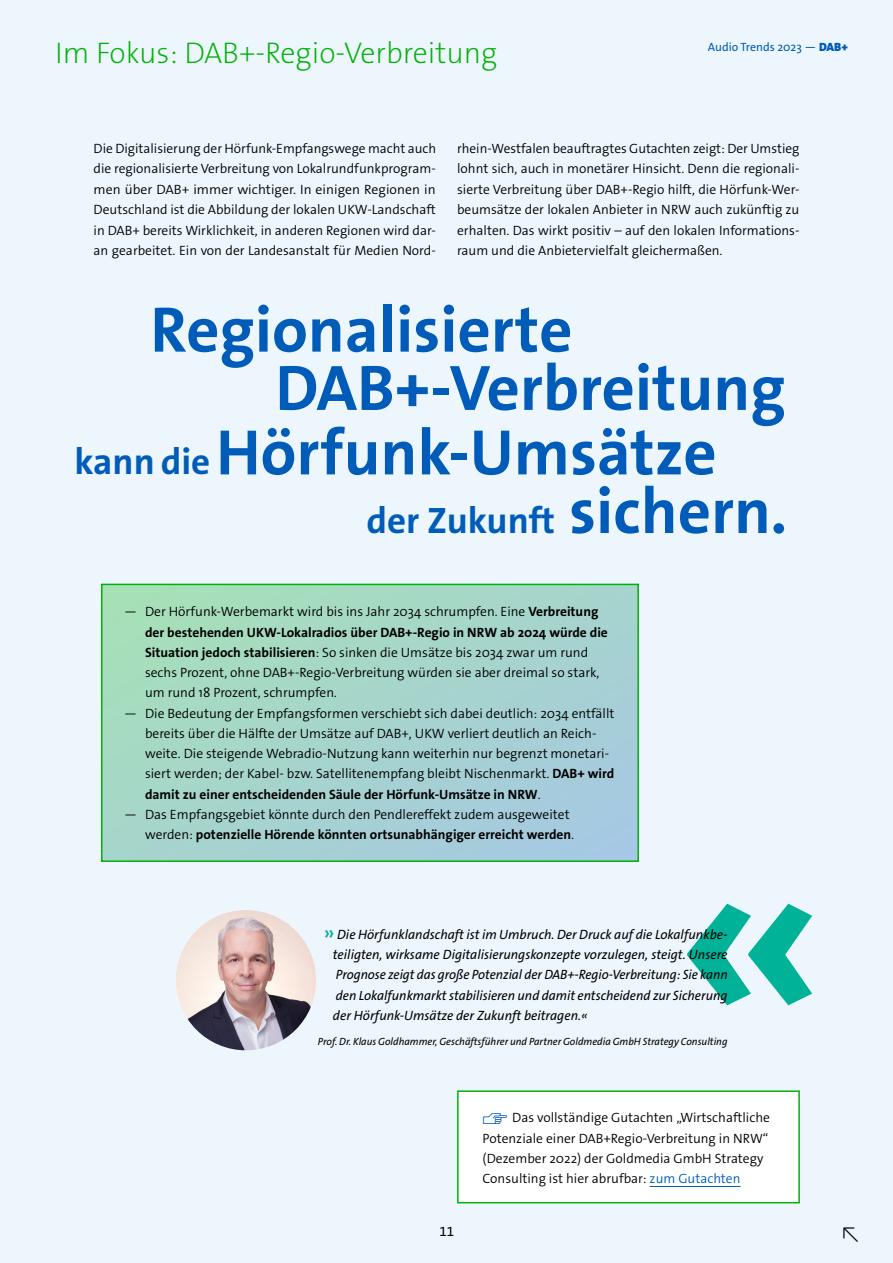
<style>
.page{position:relative;width:893px;height:1263px;background:#edf6fc}
.page>*{position:absolute;margin:0;border:0;box-sizing:border-box;transform-origin:0 0}
.t1{font:700 64.8px "The Sans Os F";color:#005cb8}
.t2{font:700 37.05px "The Sans Os F";color:#005cb8}
.Neu_Überschrift_Seiten{font:200 30px "The Sans Os F";color:#00b206}
.Fließtext{font:300 13.5px/20.4px "The Sans Os F";color:#000}
.NEU_Zitat{font:italic 13.5px/20.4px "The Sans Os F";color:#000;text-align:justify}
.Fließtext_linksbündig{font:300 13.5px/20.4px "The Sans Os F";color:#000}
.t3{font:13.5px "The Sans Os F";color:#000}
.Lebende_Kolumnetitel{font:12px "The Sans Os F";color:#005cb8}
.NEU_Autor{font:italic 10.5px "The Sans Os F";color:#000}
.s1{font-weight:900}
.s2{font-size:37.05px}
.s3{font-size:64.8px}
.s4{font-family:"The Sans LP4 Se Lig";font-weight:400}
.s5{font-weight:700}
.s6{font-weight:600;font-style:normal;font-size:21px;color:#00b298}
.s7{color:#005cb8}
</style>
<div class="page">
<svg style="left:687px;top:904px;width:125px;height:101px"></svg>
<img style="left:176px;top:910px;width:140px;height:140px;border-radius:70px">
<div style="left:458px;top:1091px;width:341px;height:112px;background:#fff"></div>
<hr style="left:650px;top:1186px;width:90px;height:1px;background:#005cb8">
<div style="left:457px;top:1090px;width:343px;height:113px;border:2px solid #00b206"></div>
<div style="left:102px;top:584px;width:536px;height:277px;background:linear-gradient(to right,#a6dbbf,#a6cdda)"></div>
<div style="left:101px;top:584px;width:538px;height:278px;border:2px solid #00b206"></div>
<p class="Neu_Überschrift_Seiten" style="left:55px;top:34px;width:444px">Im Fokus: DAB+-Regio-Verbreitung</p>
<p class="Lebende_Kolumnetitel" style="left:708px;top:39px;width:142px">Audio Trends 2023 — <span class="s1">DAB+</span></p>
<p class="Fließtext" style="left:94px;top:138px;width:344px;text-align:justify">Die Digitalisierung der Hörfunk-Empfangswege macht auch die regionalisierte Verbreitung von Lokalrundfunkprogram&shy;men über DAB+ immer wichtiger. In einigen Regionen in Deutschland ist die Abbildung der lokalen UKW-Landschaft in DAB+ bereits Wirklichkeit, in anderen Regionen wird dar&shy;an gearbeitet. Ein von der Landesanstalt für Medien Nord-</p>
<p class="Fließtext" style="left:457px;top:138px;width:344px;text-align:justify">rhein-Westfalen beauftragtes Gutachten zeigt: Der Umstieg lohnt sich, auch in monetärer Hinsicht. Denn die regionali&shy;sierte Verbreitung über DAB+-Regio hilft, die Hörfunk-Wer&shy;beumsätze der lokalen Anbieter in NRW auch zukünftig zu erhalten. Das wirkt positiv – auf den lokalen Informations&shy;raum und die Anbietervielfalt gleichermaßen.</p>
<p class="t1" style="left:150px;top:288px;width:424px">Regionalisierte</p>
<p class="t1" style="left:275px;top:346px;width:512px">DAB+-Verbreitung</p>
<p class="t1" style="left:74px;top:411px;width:644px"><span class="s2">kann die</span> Hörfunk-Umsätze</p>
<p class="t2" style="left:366px;top:497px;width:416px">der Zukunft <span class="s3">sichern.</span></p>
<p class="Fließtext" style="left:145px;top:602px;width:464px;text-indent:-21px"><span class="s4">—</span> Der Hörfunk-Werbemarkt wird bis ins Jahr 2034 schrumpfen. Eine <span class="s5">Verbreitung der bestehenden UKW-Lokalradios über DAB+-Regio in NRW ab 2024 würde die Situation jedoch stabilisieren</span>: So sinken die Umsätze bis 2034 zwar um rund sechs Prozent, ohne DAB+-Regio-Verbreitung würden sie aber dreimal so stark, um rund 18 Prozent, schrumpfen.</p>
<p class="Fließtext" style="left:145px;top:703px;width:471px;text-indent:-21px"><span class="s4">—</span> Die Bedeutung der Empfangsformen verschiebt sich dabei deutlich: 2034 entfällt bereits über die Hälfte der Umsätze auf DAB+, UKW verliert deutlich an Reich&shy;weite. Die steigende Webradio-Nutzung kann weiterhin nur begrenzt monetari&shy;siert werden; der Kabel- bzw. Satellitenempfang bleibt Nischenmarkt. <span class="s5">DAB+ wird damit zu einer entscheidenden Säule der Hörfunk-Umsätze in NRW</span>.</p>
<p class="Fließtext" style="left:145px;top:804px;width:431px;text-indent:-21px"><span class="s4">—</span> Das Empfangsgebiet könnte durch den Pendlereffekt zudem ausgeweitet werden: <span class="s5">potenzielle Hörende könnten ortsunabhängiger erreicht werden</span>.</p>
<p class="NEU_Zitat" style="left:333px;top:924px;width:396px;text-indent:-9px"><span class="s6">»</span> Die Hörfunklandschaft ist im Umbruch. Der Druck auf die Lokalfunkbe&shy;teiligten, wirksame Digitalisierungskonzepte vorzulegen, steigt. Unsere Prognose zeigt das große Potenzial der DAB+-Regio-Verbreitung: Sie kann den Lokalfunkmarkt stabilisieren und damit entscheidend zur Sicherung der Hörfunk-Umsätze der Zukunft beitragen.«</p>
<p class="NEU_Autor" style="left:318px;top:1035px;width:411px">Prof. Dr. Klaus Goldhammer, Geschäftsführer und Partner Goldmedia GmbH Strategy Consulting</p>
<p class="t3" style="left:439px;top:1223px;width:16px">11</p>
<p class="Fließtext_linksbündig" style="left:483px;top:1107px;width:289px"><span class="s7">☞</span> Das vollständige Gutachten „Wirtschaftliche Potenziale einer DAB+Regio-Verbreitung in NRW“ (Dezember 2022) der Goldmedia GmbH Strategy Consulting ist hier abrufbar: <span class="s7">zum Gutachten</span></p>
</div>
